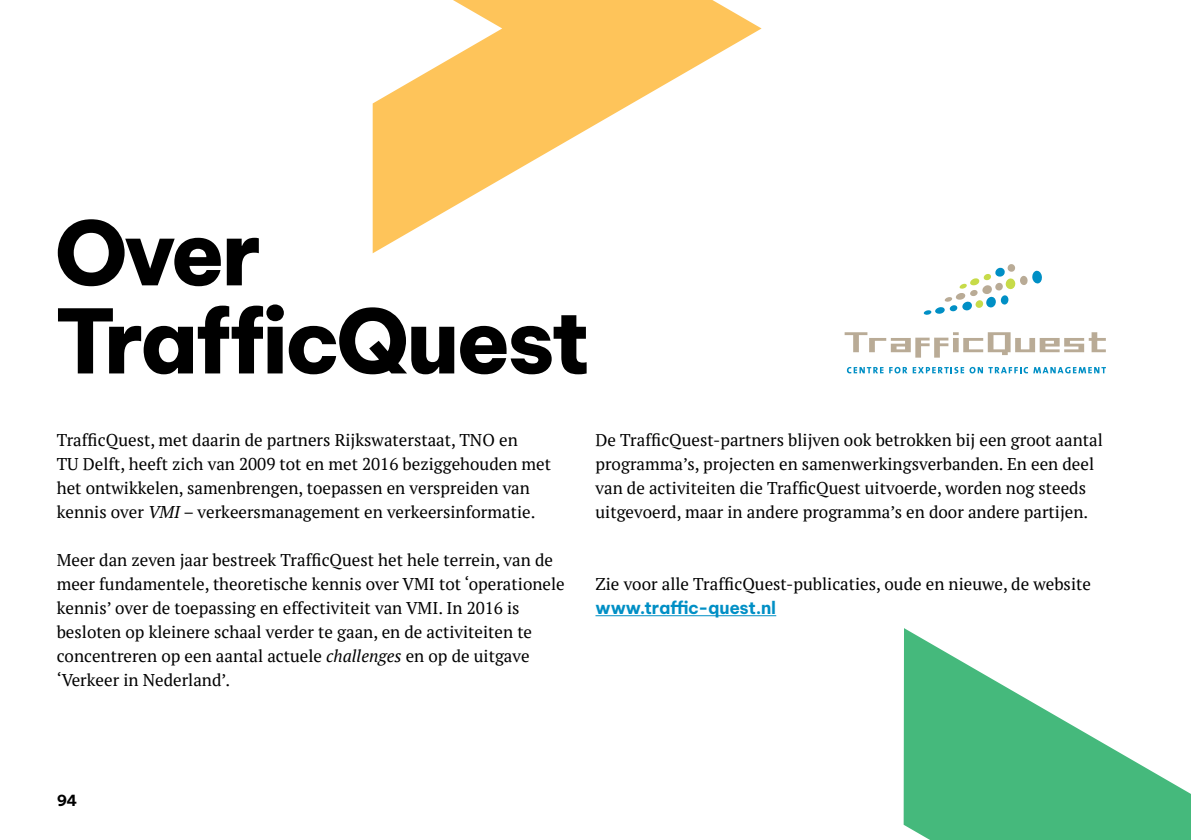
<style>
.page{position:relative;width:1191px;height:840px;background:#fff}
.page>*{position:absolute;margin:0;border:0;box-sizing:border-box;transform-origin:0 0}
.t1{font:800 88px/88px "Be Vietnam Pro";letter-spacing:-.045em;color:#000}
.t2{font:700 17.2px "Be Vietnam Pro";letter-spacing:-.01em;color:#008fc5}
.t3{font:17px/24px "PT Serif";color:#000}
.t4{font:700 15px "Be Vietnam Pro";color:#000}
.s1{font-style:italic}
</style>
<div class="page">
<hr style="left:595px;top:615px;width:181px;height:1px;background:#008fc5">
<svg style="left:844px;top:332px;width:261px;height:25px"></svg>
<svg style="left:1019px;top:275px;width:9px;height:10px"></svg>
<svg style="left:1032px;top:270px;width:10px;height:14px"></svg>
<svg style="left:935px;top:264px;width:80px;height:50px"></svg>
<svg style="left:923px;top:310px;width:8px;height:5px"></svg>
<svg style="left:847px;top:367px;width:36px;height:6px"></svg>
<svg style="left:889px;top:367px;width:217px;height:6px"></svg>
<svg style="left:373px;top:0;width:388px;height:253px"></svg>
<svg style="left:903px;top:628px;width:288px;height:211px;fill:#45b97c"></svg>
<h1 class="t1" style="left:55px;top:198px;width:537px">Over<br>TrafficQuest</h1>
<p class="t3" style="left:57px;top:427px;width:496px">TrafficQuest, met daarin de partners Rijkswaterstaat, TNO en<br>TU Delft, heeft zich van 2009 tot en met 2016 beziggehouden met het ontwikkelen, samenbrengen, toepassen en verspreiden van kennis over <span class="s1">VMI</span> – verkeersmanagement en verkeersinformatie.</p>
<p class="t3" style="left:57px;top:547px;width:509px">Meer dan zeven jaar bestreek TrafficQuest het hele terrein, van de meer fundamentele, theoretische kennis over VMI tot ‘operationele kennis’ over de toepassing en effectiviteit van VMI. In 2016 is besloten op kleinere schaal verder te gaan, en de activiteiten te concentreren op een aantal actuele <span class="s1">challenges</span> en op de uitgave ‘Verkeer in Nederland’.</p>
<p class="t3" style="left:595px;top:427px;width:509px">De TrafficQuest-partners blijven ook betrokken bij een groot aantal programma’s, projecten en samenwerkingsverbanden. En een deel van de activiteiten die TrafficQuest uitvoerde, worden nog steeds uitgevoerd, maar in andere programma’s en door andere partijen.</p>
<p class="t3" style="left:595px;top:571px;width:497px">Zie voor alle TrafficQuest-publicaties, oude en nieuwe, de website</p>
<p class="t2" style="left:595px;top:592px;width:182px">www.traffic-quest.nl</p>
<p class="t4" style="left:57px;top:787px;width:22px">94</p>
</div>
